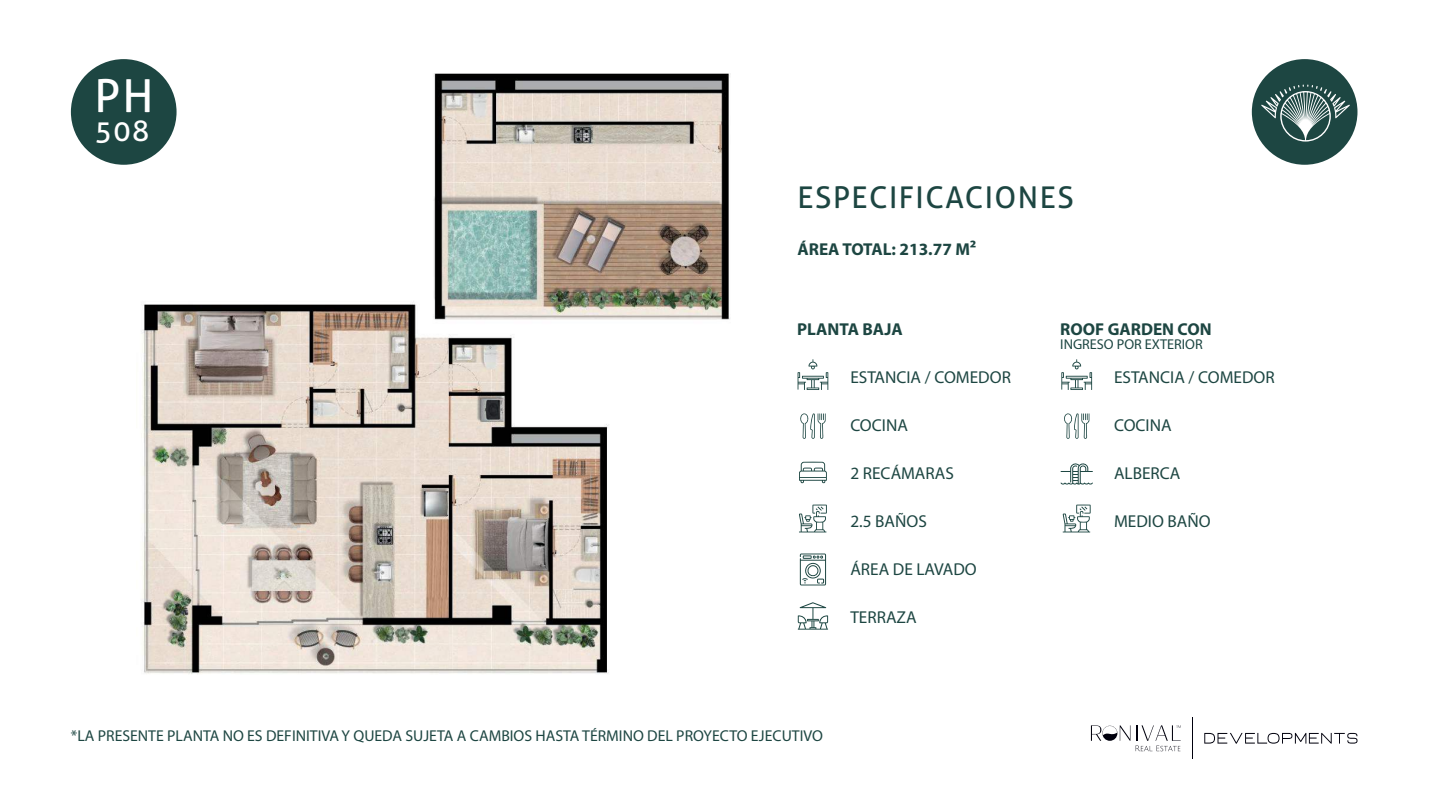
<style>
.page{position:relative;width:1440px;height:810px;background:#fff}
.page>*{position:absolute;margin:0;border:0;box-sizing:border-box;transform-origin:0 0}
.t1{font:45.45px "Aller";color:#fff}
.t2{font:30px "Aller";letter-spacing:.05em;color:#1d4642}
.t3{font:28.8px "Aller";color:#fff}
.t4{font:17.25px "Myriad Pro";color:#1d4642}
.t5{font:700 17.25px "Myriad Pro";color:#1d4642}
.t6{font:15.75px "Myriad Pro";color:#1d4642}
.t7{font:14.25px "Myriad Pro";color:#1d4642}
</style>
<div class="page">
<div style="left:1252px;top:59px;width:105px;height:106px;background:#1d4642;border-radius:50%"></div>
<svg style="left:1261px;top:85px;width:89px;height:57px"></svg>
<div style="left:71px;top:59px;width:106px;height:106px;background:#1d4642;border-radius:50%"></div>
<svg style="left:798px;top:359px;width:30px;height:31px"></svg>
<svg style="left:800px;top:413px;width:26px;height:26px"></svg>
<svg style="left:799px;top:462px;width:28px;height:21px"></svg>
<svg style="left:799px;top:505px;width:28px;height:27px"></svg>
<svg style="left:800px;top:554px;width:26px;height:31px"></svg>
<svg style="left:798px;top:602px;width:30px;height:28px"></svg>
<svg style="left:1061px;top:359px;width:31px;height:31px"></svg>
<svg style="left:1064px;top:413px;width:25px;height:26px"></svg>
<svg style="left:1063px;top:505px;width:28px;height:27px"></svg>
<svg style="left:1060px;top:463px;width:33px;height:22px"></svg>
<img style="left:142px;top:301px;width:467px;height:373px">
<img style="left:428px;top:73px;width:302px;height:255px">
<svg style="left:1204px;top:733px;width:153px;height:11px"></svg>
<svg style="left:1091px;top:725px;width:39px;height:16px"></svg>
<svg style="left:1136px;top:725px;width:45px;height:26px"></svg>
<hr style="left:1193px;top:718px;width:1px;height:41px;background:#00000d">
<h1 class="t1" style="left:94px;top:70px;width:61px">PH</h1>
<h3 class="t3" style="left:95px;top:114px;width:56px">508</h3>
<h2 class="t2" style="left:798px;top:179px;width:278px">ESPECIFICACIONES</h2>
<p class="t5" style="left:798px;top:241px;width:180px">ÁREA TOTAL: 213.77 M²</p>
<p class="t5" style="left:797px;top:320px;width:107px">PLANTA BAJA</p>
<p class="t5" style="left:1060px;top:320px;width:153px">ROOF GARDEN CON</p>
<p class="t7" style="left:1060px;top:337px;width:144px">INGRESO POR EXTERIOR</p>
<p class="t4" style="left:850px;top:368px;width:162px">ESTANCIA / COMEDOR</p>
<p class="t4" style="left:850px;top:416px;width:59px">COCINA</p>
<p class="t4" style="left:850px;top:464px;width:105px">2 RECÁMARAS</p>
<p class="t4" style="left:850px;top:513px;width:78px">2.5 BAÑOS</p>
<p class="t4" style="left:850px;top:561px;width:128px">ÁREA DE LAVADO</p>
<p class="t4" style="left:850px;top:609px;width:68px">TERRAZA</p>
<p class="t4" style="left:1114px;top:369px;width:162px">ESTANCIA / COMEDOR</p>
<p class="t4" style="left:1114px;top:417px;width:59px">COCINA</p>
<p class="t4" style="left:1114px;top:465px;width:68px">ALBERCA</p>
<p class="t4" style="left:1114px;top:513px;width:98px">MEDIO BAÑO</p>
<p class="t6" style="left:71px;top:728px;width:754px">*LA PRESENTE PLANTA NO ES DEFINITIVA Y QUEDA SUJETA A CAMBIOS HASTA TÉRMINO DEL PROYECTO EJECUTIVO</p>
</div>
